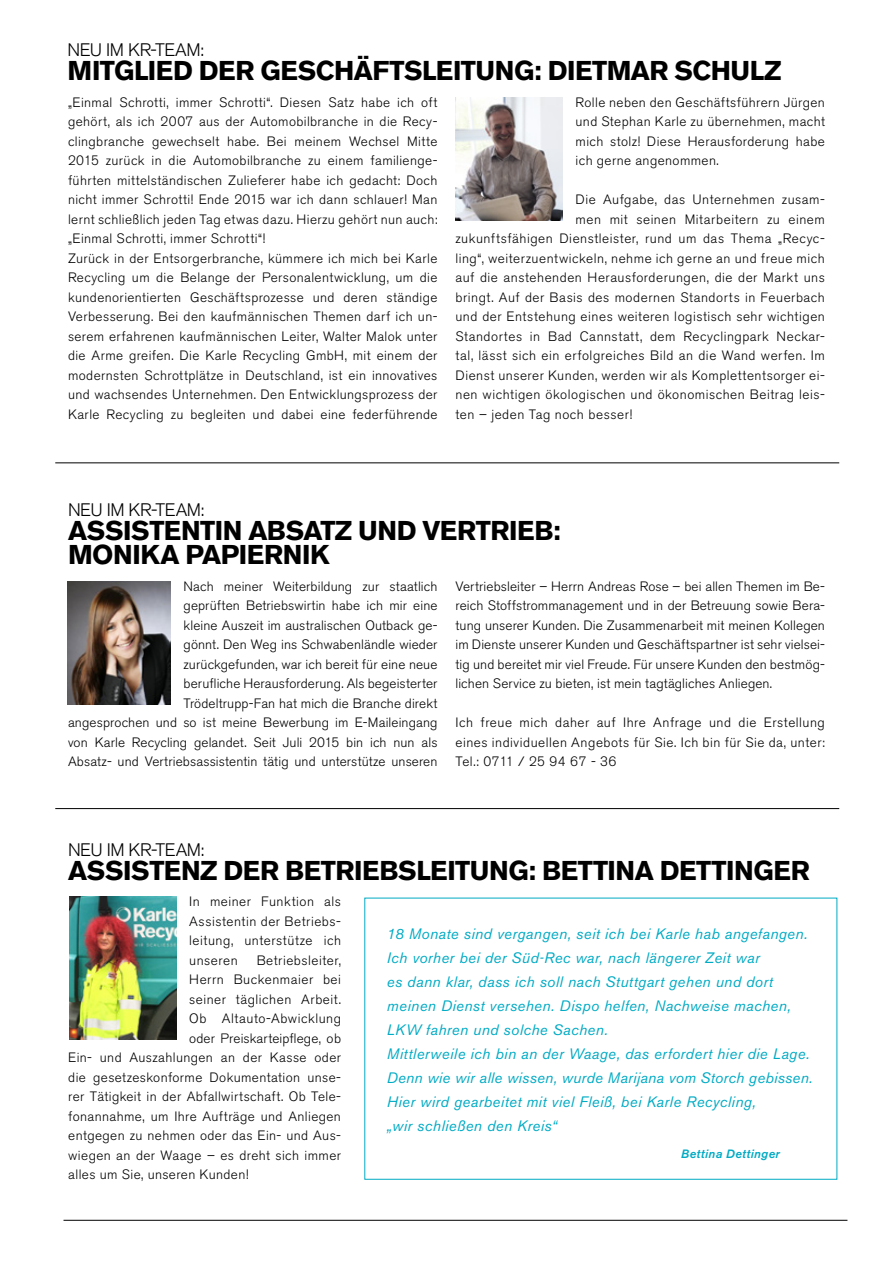
<style>
.page{position:relative;width:893px;height:1263px;background:#fff}
.page>*{position:absolute;margin:0;border:0;box-sizing:border-box;transform-origin:0 0}
.t1{font:700 27px/24px "Akzidenz Grotesk BE";letter-spacing:-.015em;color:#000}
.t2{font:300 18px "Akzidenz Grotesk BE";letter-spacing:-.025em;color:#000}
.t3{font:italic 15px/24px "Akzidenz Grotesk BE";letter-spacing:.025em;color:#00abc4}
.t4{font:300 13.5px/19.5px "Akzidenz Grotesk BE";letter-spacing:.03em;color:#000;text-align:justify}
.t5{font:300 13.5px/19.5px "Akzidenz Grotesk BE";letter-spacing:.01em;color:#000;text-align:right}
.t6{font:italic 500 12px "Akzidenz Grotesk BE";letter-spacing:.035em;color:#00abc4}
</style>
<div class="page">
<img style="left:68px;top:581px;width:103px;height:123px">
<hr style="left:55px;top:463px;width:784px;height:1px;background:#000">
<hr style="left:55px;top:808px;width:784px;height:1px;background:#000">
<hr style="left:64px;top:1220px;width:783px;height:1px;background:#000">
<img style="left:455px;top:98px;width:108px;height:123px">
<img style="left:69px;top:897px;width:108px;height:143px">
<h2 class="t2" style="left:68px;top:40px;width:138px">NEU IM KR-TEAM:</h2>
<h1 class="t1" style="left:68px;top:59px;width:715px">MITGLIED DER GESCHÄFTSLEITUNG: DIETMAR SCHULZ</h1>
<p class="t4" style="left:68px;top:93px;width:371px;text-align:left">„Einmal Schrotti, immer Schrotti“. Diesen Satz habe ich oft gehört, als ich 2007 aus der Automobilbranche in die Recy&shy;clingbranche gewechselt habe. Bei meinem Wechsel Mitte 2015 zurück in die Automobilbranche zu einem familienge&shy;führten mittelständischen Zulieferer habe ich gedacht: Doch nicht immer Schrotti! Ende 2015 war ich dann schlauer! Man lernt schließlich jeden Tag etwas dazu. Hierzu gehört nun auch: „Einmal Schrotti, immer Schrotti“!<br>Zurück in der Entsorgerbranche, kümmere ich mich bei Karle Recycling um die Belange der Personalentwicklung, um die kundenorientierten Geschäftsprozesse und deren ständige Verbesserung. Bei den kaufmännischen Themen darf ich un&shy;serem erfahrenen kaufmännischen Leiter, Walter Malok unter die Arme greifen. Die Karle Recycling GmbH, mit einem der modernsten Schrottplätze in Deutschland, ist ein innovatives und wachsendes Unternehmen. Den Entwicklungsprozess der Karle Recycling zu begleiten und dabei eine federführende</p>
<p class="t4" style="left:576px;top:93px;width:251px">Rolle neben den Geschäftsführern Jürgen und Stephan Karle zu übernehmen, macht mich stolz! Diese Herausforderung habe ich gerne angenommen.</p>
<p class="t4" style="left:576px;top:190px;width:251px">Die Aufgabe, das Unternehmen zusam-</p>
<p class="t4" style="left:576px;top:210px;width:251px">men mit seinen Mitarbeitern zu einem</p>
<p class="t4" style="left:455px;top:229px;width:371px">zukunftsfähigen Dienstleister, rund um das Thema „Recyc-</p>
<p class="t4" style="left:455px;top:249px;width:371px">ling“, weiterzuentwickeln, nehme ich gerne an und freue mich</p>
<p class="t4" style="left:455px;top:268px;width:371px">auf die anstehenden Herausforderungen, die der Markt uns</p>
<p class="t4" style="left:455px;top:288px;width:371px">bringt. Auf der Basis des modernen Standorts in Feuerbach</p>
<p class="t4" style="left:455px;top:307px;width:371px">und der Entstehung eines weiteren logistisch sehr wichtigen</p>
<p class="t4" style="left:455px;top:327px;width:371px">Standortes in Bad Cannstatt, dem Recyclingpark Neckar-</p>
<p class="t4" style="left:455px;top:346px;width:371px">tal, lässt sich ein erfolgreiches Bild an die Wand werfen. Im</p>
<p class="t4" style="left:455px;top:366px;width:371px">Dienst unserer Kunden, werden wir als Komplettentsorger ei-</p>
<p class="t4" style="left:455px;top:385px;width:371px">nen wichtigen ökologischen und ökonomischen Beitrag leis-</p>
<p class="t4" style="left:455px;top:405px;width:178px">ten – jeden Tag noch besser!</p>
<h2 class="t2" style="left:68px;top:499px;width:138px">NEU IM KR-TEAM:</h2>
<h1 class="t1" style="left:68px;top:518px;width:494px">ASSISTENTIN ABSATZ UND VERTRIEB:<br>MONIKA PAPIERNIK</h1>
<p class="t5" style="left:68px;top:577px;width:371px">Nach meiner Weiterbildung zur staatlich<br>geprüften Betriebswirtin habe ich mir eine<br>kleine Auszeit im australischen Outback ge-<br>gönnt. Den Weg ins Schwabenländle wieder<br>zurückgefunden, war ich bereit für eine neue<br>berufliche Herausforderung. Als begeisterter<br>Trödeltrupp-Fan hat mich die Branche direkt<br>angesprochen und so ist meine Bewerbung im E-Maileingang von Karle Recycling gelandet. Seit Juli 2015 bin ich nun als Absatz- und Vertriebsassistentin tätig und unterstütze unseren</p>
<p class="t4" style="left:455px;top:576px;width:371px">Vertriebsleiter – Herrn Andreas Rose – bei allen Themen im Be&shy;reich Stoffstrommanagement und in der Betreuung sowie Bera&shy;tung unserer Kunden. Die Zusammenarbeit mit meinen Kollegen im Dienste unserer Kunden und Geschäftspartner ist sehr vielsei&shy;tig und bereitet mir viel Freude. Für unsere Kunden den bestmög&shy;lichen Service zu bieten, ist mein tagtägliches Anliegen.</p>
<p class="t4" style="left:455px;top:713px;width:371px">Ich freue mich daher auf Ihre Anfrage und die Erstellung eines individuellen Angebots für Sie. Ich bin für Sie da, unter:<br>Tel.: 0711 / 25 94 67 - 36</p>
<h2 class="t2" style="left:68px;top:839px;width:138px">NEU IM KR-TEAM:</h2>
<h1 class="t1" style="left:68px;top:858px;width:743px">ASSISTENZ DER BETRIEBSLEITUNG: BETTINA DETTINGER</h1>
<p class="t4" style="left:189px;top:892px;width:153px">In meiner Funktion als Assistentin der Betriebs&shy;leitung, unterstütze ich unseren</p>
<p class="t4" style="left:257px;top:951px;width:86px">Betriebsleiter,</p>
<p class="t4" style="left:189px;top:970px;width:153px">Herrn Buckenmaier bei</p>
<p class="t4" style="left:189px;top:990px;width:153px">seiner täglichen Arbeit.</p>
<p class="t4" style="left:189px;top:1009px;width:153px">Ob Altauto-Abwicklung</p>
<p class="t5" style="left:189px;top:1029px;width:153px">oder Preiskarteipflege, ob</p>
<p class="t4" style="left:68px;top:1048px;width:274px">Ein- und Auszahlungen an der Kasse oder</p>
<p class="t4" style="left:68px;top:1068px;width:274px">die gesetzeskonforme Dokumentation unse-</p>
<p class="t4" style="left:68px;top:1087px;width:274px">rer Tätigkeit in der Abfallwirtschaft. Ob Tele-</p>
<p class="t4" style="left:68px;top:1107px;width:274px">fonannahme, um Ihre Aufträge und Anliegen</p>
<p class="t4" style="left:68px;top:1126px;width:274px">entgegen zu nehmen oder das Ein- und Aus-</p>
<p class="t4" style="left:68px;top:1146px;width:274px">wiegen an der Waage – es dreht sich immer</p>
<p class="t4" style="left:68px;top:1165px;width:182px">alles um Sie, unseren Kunden!</p>
<p class="t3" style="left:387px;top:922px;width:427px">18 Monate sind vergangen, seit ich bei Karle hab angefangen.<br>Ich vorher bei der Süd-Rec war, nach längerer Zeit war<br>es dann klar, dass ich soll nach Stuttgart gehen und dort meinen Dienst versehen. Dispo helfen, Nachweise machen, LKW fahren und solche Sachen.<br>Mittlerweile ich bin an der Waage, das erfordert hier die Lage.<br>Denn wie wir alle wissen, wurde Marijana vom Storch gebissen.<br>Hier wird gearbeitet mit viel Fleiß, bei Karle Recycling,<br>„wir schließen den Kreis“</p>
<p class="t6" style="left:681px;top:1147px;width:100px">Bettina Dettinger</p>
</div>
